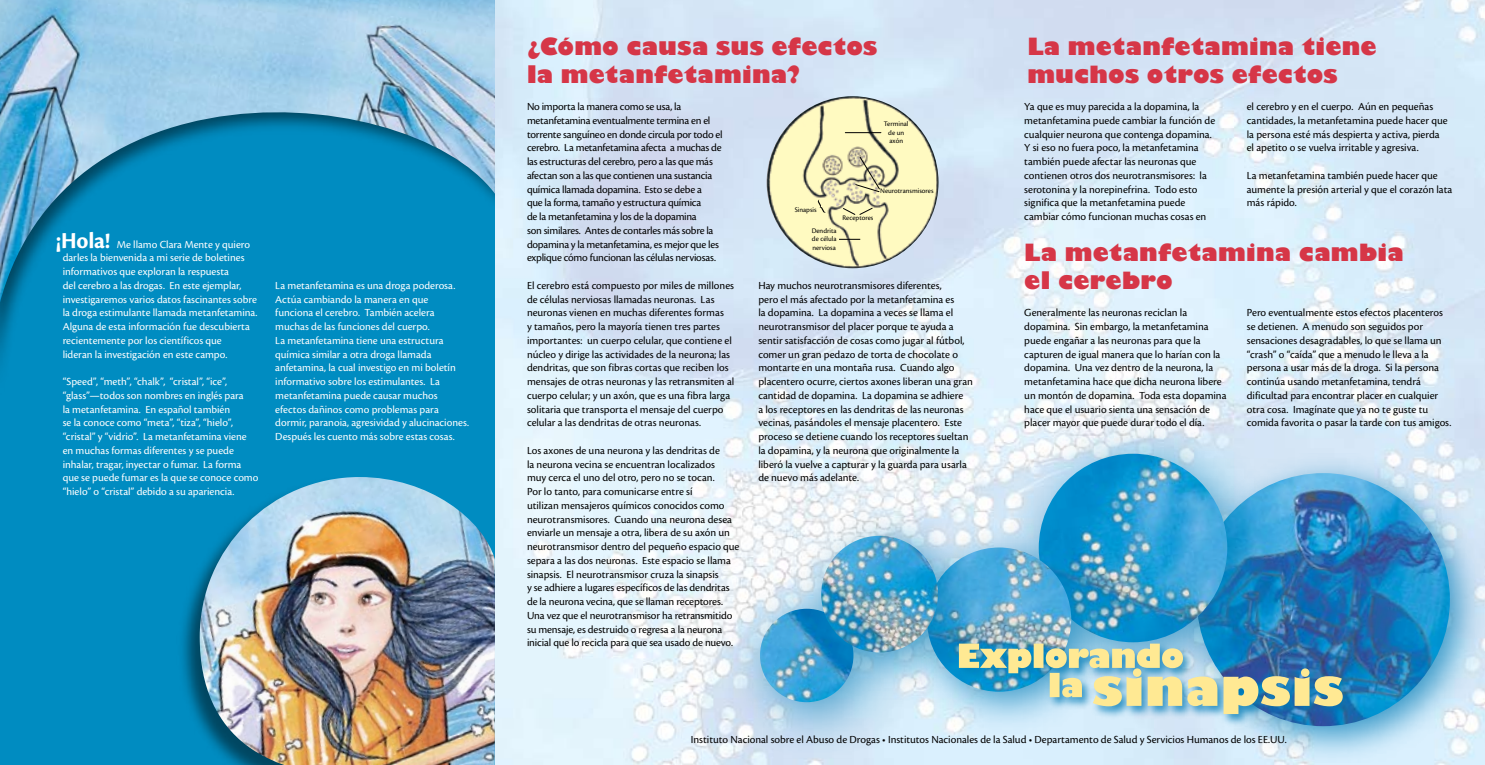
<style>
.page{position:relative;width:1485px;height:765px;background:#fff}
.page>*{position:absolute;margin:0;border:0;box-sizing:border-box;transform-origin:0 0}
.t1{font:23.75px "Cronos Pro Bold Subh";color:#fff}
.t2{font:800 23.12px/27.8px "Gill Sans";letter-spacing:.015em;color:#d63647}
.t3{font:11.25px/13.8px "Cronos Pro";letter-spacing:-.005em;color:#000}
.t4{font:11.25px/13.8px "Cronos Pro";color:#fff}
.t5{font:7.25px/8.8px "Cronos Pro";color:#000;text-align:center}
</style>
<div class="page">
<div style="left:0;top:0;width:495px;height:765px;background:#008cc1"></div>
<img style="left:0;top:0;width:495px;height:362px">
<div style="left:177px;top:476px;width:322px;height:289px;background:#000;opacity:.5"></div>
<img style="left:200px;top:477px;width:295px;height:288px">
<img style="left:495px;top:0;width:990px;height:765px">
<div style="left:1177px;top:454px;width:308px;height:309px;background:#007bb6;opacity:.75"></div>
<img style="left:1284px;top:473px;width:166px;height:253px">
<div style="left:1001px;top:416px;width:283px;height:283px;background:#007bb6;opacity:.75"></div>
<img style="left:1039px;top:454px;width:188px;height:186px">
<div style="left:903px;top:523px;width:210px;height:211px;background:#007bb6;opacity:.75"></div>
<img style="left:985px;top:548px;width:86px;height:92px">
<div style="left:722px;top:571px;width:187px;height:187px;background:#007bb6;opacity:.75"></div>
<img style="left:760px;top:609px;width:93px;height:93px">
<div style="left:793px;top:507px;width:192px;height:193px;background:#007bb6;opacity:.75"></div>
<img style="left:821px;top:536px;width:117px;height:116px">
<div style="left:955px;top:640px;width:401px;height:86px;background:#007bb6;opacity:.75"></div>
<img style="left:959px;top:644px;width:384px;height:70px">
<img style="left:767px;top:96px;width:172px;height:172px;border-radius:50%">
<svg style="left:839px;top:239px;width:21px;height:1px"></svg>
<svg style="left:816px;top:200px;width:10px;height:14px"></svg>
<hr style="left:845px;top:132px;width:36px;height:1px;background:#000">
<svg style="left:855px;top:156px;width:25px;height:36px"></svg>
<svg style="left:842px;top:207px;width:31px;height:8px"></svg>
<h1 class="t1" style="left:56px;top:226px;width:56px">¡Hola!</h1>
<p class="t4" style="left:63px;top:237px;width:196px;text-indent:54px">Me llamo Clara Mente y quiero darles la bienvenida a mi serie de boletines informativos que exploran la respuesta<br>del cerebro a las drogas. En este ejemplar, investigaremos varios datos fascinantes sobre la droga estimulante llamada metanfetamina.<br>Alguna de esta información fue descubierta recientemente por los científicos que<br>lideran la investigación en este campo.</p>
<p class="t4" style="left:63px;top:375px;width:197px">“Speed”, “meth”, “chalk”, “cristal”, “ice”, “glass”—todos son nombres en inglés para<br>la metanfetamina. En español también<br>se la conoce como “meta”, “tiza”, “hielo”, “cristal” y “vidrio”. La metanfetamina viene en muchas formas diferentes y se puede inhalar, tragar, inyectar o fumar. La forma que se puede fumar es la que se conoce como “hielo” o “cristal” debido a su apariencia.</p>
<p class="t4" style="left:275px;top:278px;width:195px">La metanfetamina es una droga poderosa.<br>Actúa cambiando la manera en que funciona el cerebro. También acelera muchas de las funciones del cuerpo.<br>La metanfetamina tiene una estructura química similar a otra droga llamada anfetamina, la cual investigo en mi boletín informativo sobre los estimulantes. La metanfetamina puede causar muchos efectos dañinos como problemas para dormir, paranoia, agresividad y alucinaciones.<br>Después les cuento más sobre estas cosas.</p>
<h2 class="t2" style="left:527px;top:34px;width:352px">¿Cómo causa sus efectos la metanfetamina?</h2>
<h2 class="t2" style="left:1027px;top:34px;width:351px">La metanfetamina tiene muchos otros efectos</h2>
<p class="t3" style="left:1024px;top:100px;width:192px">Ya que es muy parecida a la dopamina, la metanfetamina puede cambiar la función de cualquier neurona que contenga dopamina.<br>Y si eso no fuera poco, la metanfetamina también puede afectar las neuronas que contienen otros dos neurotransmisores: la serotonina y la norepinefrina. Todo esto significa que la metanfetamina puede cambiar cómo funcionan muchas cosas en</p>
<p class="t3" style="left:1247px;top:100px;width:202px">el cerebro y en el cuerpo. Aún en pequeñas cantidades, la metanfetamina puede hacer que la persona esté más despierta y activa, pierda el apetito o se vuelva irritable y agresiva.</p>
<p class="t3" style="left:527px;top:100px;width:197px">No importa la manera como se usa, la metanfetamina eventualmente termina en el torrente sanguíneo en donde circula por todo el cerebro. La metanfetamina afecta a muchas de las estructuras del cerebro, pero a las que más afectan son a las que contienen una sustancia química llamada dopamina. Esto se debe a<br>que la forma, tamaño y estructura química<br>de la metanfetamina y los de la dopamina<br>son similares. Antes de contarles más sobre la dopamina y la metanfetamina, es mejor que les explique cómo funcionan las células nerviosas.</p>
<p class="t3" style="left:527px;top:278px;width:209px">El cerebro está compuesto por miles de millones de células nerviosas llamadas neuronas. Las neuronas vienen en muchas diferentes formas<br>y tamaños, pero la mayoría tienen tres partes importantes: un cuerpo celular, que contiene el núcleo y dirige las actividades de la neurona; las dendritas, que son fibras cortas que reciben los mensajes de otras neuronas y las retransmiten al cuerpo celular; y un axón, que es una fibra larga solitaria que transporta el mensaje del cuerpo celular a las dendritas de otras neuronas.</p>
<p class="t3" style="left:527px;top:443px;width:214px">Los axones de una neurona y las dendritas de<br>la neurona vecina se encuentran localizados<br>muy cerca el uno del otro, pero no se tocan.<br>Por lo tanto, para comunicarse entre sí<br>utilizan mensajeros químicos conocidos como neurotransmisores. Cuando una neurona desea enviarle un mensaje a otra, libera de su axón un neurotransmisor dentro del pequeño espacio que separa a las dos neuronas. Este espacio se llama sinapsis. El neurotransmisor cruza la sinapsis<br>y se adhiere a lugares específicos de las dendritas de la neurona vecina, que se llaman receptores.<br>Una vez que el neurotransmisor ha retransmitido su mensaje, es destruido o regresa a la neurona inicial que lo recicla para que sea usado de nuevo.</p>
<p class="t5" style="left:884px;top:119px;width:26px">Terminal de un axón</p>
<p class="t3" style="left:1247px;top:168px;width:207px">La metanfetamina también puede hacer que aumente la presión arterial y que el corazón lata más rápido.</p>
<h2 class="t2" style="left:1024px;top:241px;width:381px">La metanfetamina cambia el cerebro</h2>
<p class="t3" style="left:1024px;top:306px;width:204px">Generalmente las neuronas reciclan la dopamina. Sin embargo, la metanfetamina puede engañar a las neuronas para que la capturen de igual manera que lo harían con la dopamina. Una vez dentro de la neurona, la metanfetamina hace que dicha neurona libere un montón de dopamina. Toda esta dopamina hace que el usuario sienta una sensación de placer mayor que puede durar todo el día.</p>
<p class="t3" style="left:1247px;top:306px;width:206px">Pero eventualmente estos efectos placenteros se detienen. A menudo son seguidos por sensaciones desagradables, lo que se llama un “crash” o “caída” que a menudo le lleva a la persona a usar más de la droga. Si la persona continúa usando metanfetamina, tendrá dificultad para encontrar placer en cualquier otra cosa. Imagínate que ya no te guste tu comida favorita o pasar la tarde con tus amigos.</p>
<p class="t5" style="left:880px;top:187px;width:55px">Neurotransmisores</p>
<p class="t5" style="left:795px;top:205px;width:23px">Sinapsis</p>
<p class="t5" style="left:843px;top:214px;width:32px">Receptores</p>
<p class="t5" style="left:812px;top:226px;width:27px;text-align:justify">Dendrita de célula nerviosa</p>
<p class="t3" style="left:758px;top:278px;width:216px">Hay muchos neurotransmisores diferentes,<br>pero el más afectado por la metanfetamina es<br>la dopamina. La dopamina a veces se llama el neurotransmisor del placer porque te ayuda a sentir satisfacción de cosas como jugar al fútbol, comer un gran pedazo de torta de chocolate o montarte en una montaña rusa. Cuando algo placentero ocurre, ciertos axones liberan una gran cantidad de dopamina. La dopamina se adhiere<br>a los receptores en las dendritas de las neuronas vecinas, pasándoles el mensaje placentero. Este proceso se detiene cuando los receptores sueltan la dopamina, y la neurona que originalmente la liberó la vuelve a capturar y la guarda para usarla de nuevo más adelante.</p>
<p class="t3" style="left:691px;top:732px;width:597px">Instituto Nacional sobre el Abuso de Drogas • Institutos Nacionales de la Salud • Departamento de Salud y Servicios Humanos de los EE.UU.</p>
</div>
